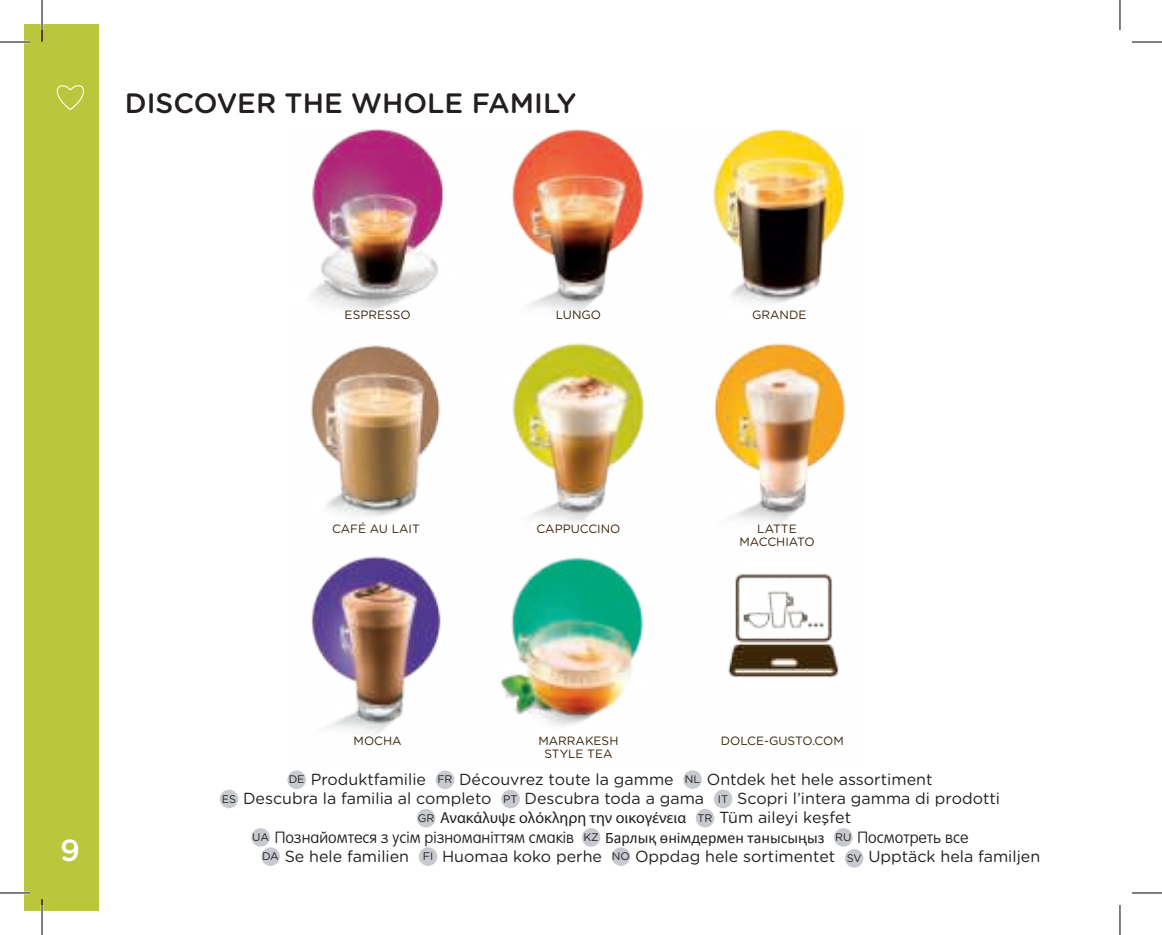
<style>
.page{position:relative;width:1162px;height:935px;background:#fff}
.page>*{position:absolute;margin:0;border:0;box-sizing:border-box;transform-origin:0 0}
.t1{font:500 30.4px "Gotham Rounded";color:#fff}
.t2{font:500 28px "Gotham Rounded";color:#231f20}
.t3{font:16px/19.2px "Gotham Rounded";color:#231f20;text-align:center}
.t4{font:100 16px "VAG Rounded LTCYR";color:#231f20}
.t5{font:16px "Myriad Pro";color:#231f20}
.t6{font:12px/13px "Gotham Rounded";color:#3b250b;text-align:center}
.s1{font-size:11px}
.s2{font-family:"Gotham Rounded";font-size:11px}
.s3{font-family:"Gotham Rounded"}
.s4{font-family:"Gotham Rounded";font-weight:400;font-size:11px}
.s5{font-family:"Calibri";font-weight:400}
</style>
<div class="page">
<div style="left:24px;top:24px;width:75px;height:886px;background:#bac73c"></div>
<svg style="left:56px;top:85px;width:28px;height:25px"></svg>
<img style="left:310px;top:128px;width:536px;height:607px">
<svg style="left:41px;top:30px;width:2px;height:12px"></svg>
<div style="left:287px;top:770px;width:19px;height:19px;background:#c7cbcf;border-radius:50%"></div>
<div style="left:435px;top:770px;width:19px;height:19px;background:#c7cbcf;border-radius:50%"></div>
<div style="left:683px;top:770px;width:18px;height:18px;background:#c7cbcf;border-radius:50%"></div>
<div style="left:220px;top:789px;width:18px;height:19px;background:#c7cbcf;border-radius:50%"></div>
<div style="left:501px;top:789px;width:18px;height:19px;background:#c7cbcf;border-radius:50%"></div>
<div style="left:713px;top:789px;width:19px;height:19px;background:#c7cbcf;border-radius:50%"></div>
<div style="left:416px;top:808px;width:19px;height:19px;background:#c7cbcf;border-radius:50%"></div>
<div style="left:695px;top:808px;width:19px;height:19px;background:#c7cbcf;border-radius:50%"></div>
<div style="left:251px;top:828px;width:19px;height:18px;background:#c7cbcf;border-radius:50%"></div>
<div style="left:581px;top:828px;width:19px;height:18px;background:#c7cbcf;border-radius:50%"></div>
<div style="left:833px;top:828px;width:19px;height:18px;background:#c7cbcf;border-radius:50%"></div>
<div style="left:261px;top:847px;width:19px;height:18px;background:#c7cbcf;border-radius:50%"></div>
<div style="left:418px;top:847px;width:19px;height:18px;background:#c7cbcf;border-radius:50%"></div>
<div style="left:611px;top:847px;width:19px;height:18px;background:#c7cbcf;border-radius:50%"></div>
<div style="left:844px;top:848px;width:19px;height:19px;background:#c7cbcf;border-radius:50%"></div>
<hr style="left:0;top:41px;width:30px;height:2px;background:#fff">
<hr style="left:0;top:891px;width:30px;height:3px;background:#fff">
<hr style="left:41px;top:0;width:2px;height:30px;background:#fff">
<hr style="left:41px;top:904px;width:2px;height:30px;background:#fff">
<hr style="left:0;top:42px;width:30px;height:1px;background:#000">
<hr style="left:1131px;top:42px;width:30px;height:1px;background:#000">
<hr style="left:0;top:892px;width:30px;height:1px;background:#000">
<hr style="left:1131px;top:892px;width:30px;height:1px;background:#000">
<hr style="left:42px;top:0;width:1px;height:30px;background:#000">
<hr style="left:42px;top:904px;width:1px;height:30px;background:#000">
<hr style="left:1119px;top:0;width:1px;height:30px;background:#000">
<hr style="left:1119px;top:904px;width:1px;height:30px;background:#000">
<h2 class="t2" style="left:125px;top:90px;width:453px">DISCOVER THE WHOLE FAMILY</h2>
<p class="t6" style="left:344px;top:308px;width:67px">ESPRESSO</p>
<p class="t6" style="left:555px;top:308px;width:47px">LUNGO</p>
<p class="t6" style="left:752px;top:308px;width:56px">GRANDE</p>
<h1 class="t1" style="left:60px;top:836px;width:21px">9</h1>
<p class="t6" style="left:332px;top:522px;width:89px">CAFÉ AU LAIT</p>
<p class="t6" style="left:536px;top:522px;width:86px">CAPPUCCINO</p>
<p class="t6" style="left:739px;top:522px;width:77px">LATTE<br>MACCHIATO</p>
<p class="t6" style="left:353px;top:734px;width:49px">MOCHA</p>
<p class="t6" style="left:538px;top:734px;width:81px">MARRAKESH<br>STYLE TEA</p>
<p class="t6" style="left:720px;top:734px;width:124px">DOLCE-GUSTO.COM</p>
<p class="t3" style="left:222px;top:769px;width:779px"><span class="s1">DE</span> Produktfamilie <span class="s1">FR</span> Découvrez toute la gamme <span class="s1">NL</span> Ontdek het hele assortiment<br><span class="s1">ES</span> Descubra la familia al completo <span class="s1">PT</span> Descubra toda a gama <span class="s1">IT</span> Scopri l’intera gamma di prodotti</p>
<p class="t5" style="left:417px;top:811px;width:435px"><span class="s2">GR</span> Ανακάλυψε ολόκληρη την οικογένεια <span class="s2">TR</span> <span class="s3">Tüm aileyi keşfet</span></p>
<p class="t4" style="left:252px;top:830px;width:717px"><span class="s4">UA</span> Познайомтеся з усім різноманіттям смаків <span class="s4">KZ</span> <span class="s5">Барлық өнімдермен танысыңыз</span> <span class="s4">RU</span> Посмотреть все</p>
<p class="t3" style="left:262px;top:846px;width:779px"><span class="s1">DA</span> Se hele familien <span class="s1">FI</span> Huomaa koko perhe <span class="s1">NO</span> Oppdag hele sortimentet <span class="s1">SV</span> Upptäck hela familjen</p>
</div>
